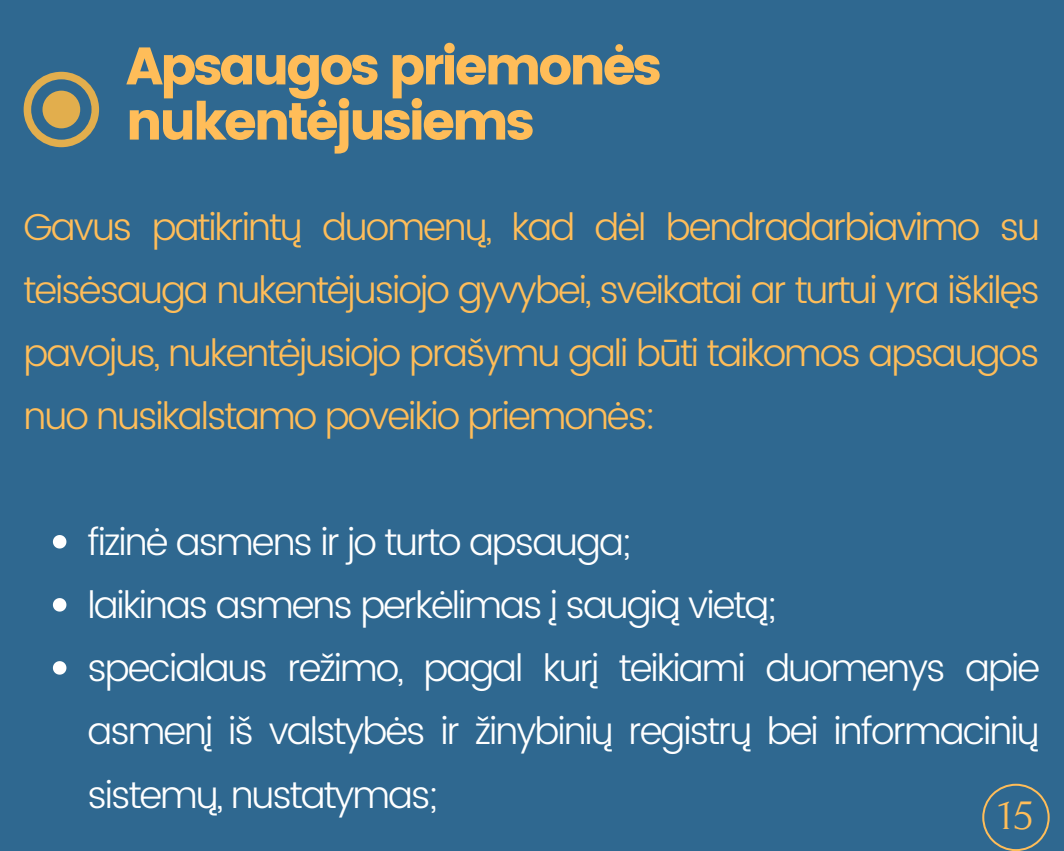
<style>
.page{position:relative;width:1064px;height:851px;background:#fff}
.page>*{position:absolute;margin:0;border:0;box-sizing:border-box;transform-origin:0 0}
.t1{font:52.5px/55.2px "Poppins";letter-spacing:-.065em;color:#ffbd59}
.t2{font:43.95px "Forum";color:#ffbd59}
.t3{font:300 37.5px/63px "Poppins";letter-spacing:-.05em;color:#ffbd59;text-align:justify}
.t4{font:300 37.5px/63px "Poppins";letter-spacing:-.05em;color:#fff}
</style>
<div class="page">
<div style="left:0;top:0;width:1063px;height:850px;background:#2f6890"></div>
<svg style="left:53px;top:535px;width:13px;height:13px"></svg>
<svg style="left:53px;top:598px;width:13px;height:13px"></svg>
<svg style="left:53px;top:661px;width:13px;height:13px"></svg>
<svg style="left:24px;top:72px;width:75px;height:75px"></svg>
<svg style="left:982px;top:783px;width:67px;height:67px"></svg>
<h1 class="t1" style="left:126px;top:39px;width:537px">Apsaugos priemonės nukentėjusiems</h1>
<p class="t3" style="left:24px;top:195px;width:1017px">Gavus patikrintų duomenų, kad dėl bendradarbiavimo su teisėsauga nukentėjusiojo gyvybei, sveikatai ar turtui yra iškilęs pavojus, nukentėjusiojo prašymu gali būti taikomos apsaugos nuo nusikalstamo poveikio priemonės:</p>
<p class="t4" style="left:87px;top:511px;width:953px">fizinė asmens ir jo turto apsauga;<br>laikinas asmens perkėlimas į saugią vietą;<br>specialaus režimo, pagal kurį teikiami duomenys apie asmenį iš valstybės ir žinybinių registrų bei informacinių sistemų, nustatymas;</p>
<p class="t2" style="left:998px;top:790px;width:36px">15</p>
</div>
